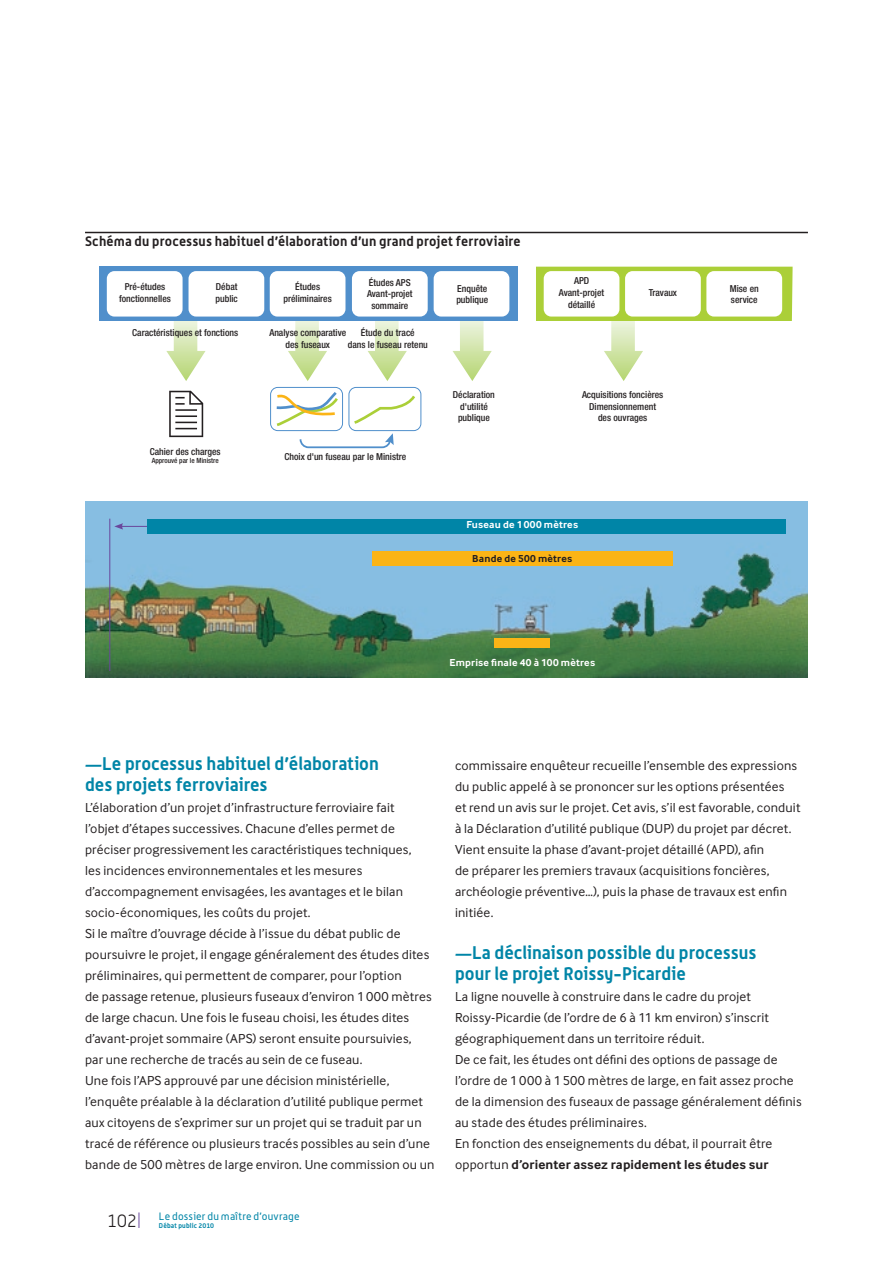
<style>
.page{position:relative;width:893px;height:1263px;background:#fff}
.page>*{position:absolute;margin:0;border:0;box-sizing:border-box;transform-origin:0 0}
.t1{font:700 18px/21px "Alwyn";letter-spacing:.005em;color:#0085a7}
.t2{font:13.5px/21px "Inter Face";letter-spacing:.015em;color:#231f20}
.t3{font:700 13.5px "Alwyn";letter-spacing:.015em;color:#231f20}
.t4{font:700 10.5px "Inter Face";letter-spacing:.02em;color:#fff}
.t5{font:10.5px "Alwyn";letter-spacing:.02em;color:#0085a7}
.t6{font:700 10.5px "Inter Face";letter-spacing:.02em;color:#231f20}
.t7{font:500 condensed 9.6px/11.6px "Helvetica Neue";color:#231f20;text-align:center}
.t8{font:500 condensed 7.2px "Helvetica Neue";color:#231f20}
.t9{font:700 6.75px "Alwyn";letter-spacing:.025em;color:#0085a7}
.s1{font-style:italic;font-size:15.75px}
.s2{font-weight:300;font-size:18px;color:#231f20}
.s3{font-weight:100;font-size:21.75px;color:#69479c}
.s4{font-weight:700}
</style>
<div class="page">
<hr style="left:85px;top:232px;width:723px;height:1px;background:#231f20">
<svg style="left:453px;top:321px;width:39px;height:60px"></svg>
<svg style="left:368px;top:321px;width:39px;height:60px"></svg>
<svg style="left:288px;top:321px;width:39px;height:60px"></svg>
<svg style="left:166px;top:321px;width:40px;height:60px"></svg>
<div style="left:99px;top:267px;width:419px;height:54px;background:#508fcb"></div>
<svg style="left:536px;top:267px;width:257px;height:114px"></svg>
<div style="left:189px;top:271px;width:75px;height:46px;background:#fff;border-radius:8px"></div>
<div style="left:107px;top:271px;width:76px;height:46px;background:#fff;border-radius:8px"></div>
<div style="left:270px;top:387px;width:73px;height:44px;border:1px solid #508fcb;border-radius:7px"></div>
<div style="left:348px;top:387px;width:73px;height:44px;border:1px solid #508fcb;border-radius:7px"></div>
<div style="left:270px;top:271px;width:75px;height:46px;background:#fff;border-radius:8px"></div>
<div style="left:352px;top:271px;width:76px;height:46px;background:#fff;border-radius:8px"></div>
<div style="left:434px;top:271px;width:75px;height:46px;background:#fff;border-radius:8px"></div>
<div style="left:544px;top:271px;width:75px;height:46px;background:#fff;border-radius:8px"></div>
<div style="left:625px;top:271px;width:76px;height:46px;background:#fff;border-radius:8px"></div>
<div style="left:706px;top:271px;width:76px;height:46px;background:#fff;border-radius:8px"></div>
<svg style="left:274px;top:389px;width:144px;height:60px"></svg>
<svg style="left:169px;top:391px;width:34px;height:46px"></svg>
<img style="left:85px;top:502px;width:723px;height:176px">
<div style="left:495px;top:638px;width:55px;height:9px;background:#fbb416"></div>
<div style="left:372px;top:552px;width:301px;height:14px;background:#fbb416"></div>
<hr style="left:110px;top:519px;width:1px;height:152px;background:#69479c">
<hr style="left:121px;top:526px;width:194px;height:1px;background:#69479c">
<svg style="left:114px;top:523px;width:9px;height:7px"></svg>
<div style="left:147px;top:519px;width:639px;height:14px;background:#0085a7"></div>
<p class="t3" style="left:85px;top:233px;width:437px">Schéma du processus habituel d’élaboration d’un grand projet ferroviaire</p>
<p class="t7" style="left:215px;top:281px;width:24px;text-align:left">Débat public</p>
<p class="t7" style="left:119px;top:281px;width:53px">Pré-études fonctionnelles</p>
<p class="t7" style="left:283px;top:281px;width:50px">Études préliminaires</p>
<p class="t7" style="left:367px;top:276px;width:47px">Études APS<br>Avant-projet sommaire</p>
<p class="t7" style="left:456px;top:282px;width:33px;text-align:left">Enquête publique</p>
<p class="t7" style="left:559px;top:275px;width:47px">APD<br>Avant-projet détaillé</p>
<p class="t7" style="left:649px;top:286px;width:30px">Travaux</p>
<p class="t7" style="left:730px;top:282px;width:31px;text-align:left">Mise en service</p>
<p class="t7" style="left:132px;top:327px;width:107px">Caractéristiques et fonctions</p>
<p class="t7" style="left:269px;top:327px;width:78px">Analyse comparative des fuseaux</p>
<p class="t7" style="left:348px;top:327px;width:82px">Étude du tracé<br>dans le fuseau retenu</p>
<p class="t7" style="left:150px;top:445px;width:72px">Cahier des charges</p>
<p class="t8" style="left:152px;top:456px;width:69px">Approuvé par le Ministre</p>
<p class="t7" style="left:284px;top:451px;width:123px">Choix d'un fuseau par le Ministre</p>
<p class="t7" style="left:453px;top:389px;width:43px">Déclaration d'utilité publique</p>
<p class="t7" style="left:582px;top:389px;width:83px">Acquisitions foncières<br>Dimensionnement des ouvrages</p>
<p class="t4" style="left:466px;top:519px;width:113px">Fuseau de 1000 mètres</p>
<p class="t6" style="left:472px;top:552px;width:101px">Bande de 500 mètres</p>
<p class="t4" style="left:449px;top:656px;width:147px">Emprise finale 40 à 100 mètres</p>
<h1 class="t1" style="left:85px;top:752px;width:295px"><span class="s1">—</span>Le processus habituel d’élaboration des projets ferroviaires</h1>
<p class="t2" style="left:85px;top:796px;width:351px">L’élaboration d’un projet d’infrastructure ferroviaire fait<br>l’objet d’étapes successives. Chacune d’elles permet de préciser progressivement les caractéristiques techniques,<br>les incidences environnementales et les mesures d’accompagnement envisagées, les avantages et le bilan socio-économiques, les coûts du projet.<br>Si le maître d’ouvrage décide à l’issue du débat public de poursuivre le projet, il engage généralement des études dites préliminaires, qui permettent de comparer, pour l’option<br>de passage retenue, plusieurs fuseaux d’environ 1000 mètres de large chacun. Une fois le fuseau choisi, les études dites d’avant-projet sommaire (APS) seront ensuite poursuivies,<br>par une recherche de tracés au sein de ce fuseau.<br>Une fois l’APS approuvé par une décision ministérielle, l’enquête préalable à la déclaration d’utilité publique permet aux citoyens de s’exprimer sur un projet qui se traduit par un tracé de référence ou plusieurs tracés possibles au sein d’une bande de 500 mètres de large environ. Une commission ou un</p>
<p class="t5" style="left:107px;top:1210px;width:194px"><span class="s2">102</span><span class="s3">I</span> Le dossier du maître d’ouvrage</p>
<p class="t9" style="left:159px;top:1221px;width:57px">Débat public 2010</p>
<p class="t2" style="left:455px;top:754px;width:347px">commissaire enquêteur recueille l’ensemble des expressions du public appelé à se prononcer sur les options présentées<br>et rend un avis sur le projet. Cet avis, s’il est favorable, conduit à la Déclaration d’utilité publique (DUP) du projet par décret.<br>Vient ensuite la phase d’avant-projet détaillé (APD), afin<br>de préparer les premiers travaux (acquisitions foncières, archéologie préventive…), puis la phase de travaux est enfin initiée.</p>
<h1 class="t1" style="left:455px;top:941px;width:303px"><span class="s1">—</span>La déclinaison possible du processus pour le projet Roissy-Picardie</h1>
<p class="t2" style="left:455px;top:985px;width:348px">La ligne nouvelle à construire dans le cadre du projet Roissy-Picardie (de l’ordre de 6 à 11 km environ) s’inscrit géographiquement dans un territoire réduit.<br>De ce fait, les études ont défini des options de passage de l’ordre de 1000 à 1500 mètres de large, en fait assez proche de la dimension des fuseaux de passage généralement définis au stade des études préliminaires.<br>En fonction des enseignements du débat, il pourrait être opportun <span class="s4">d’orienter assez rapidement les études sur</span></p>
</div>
